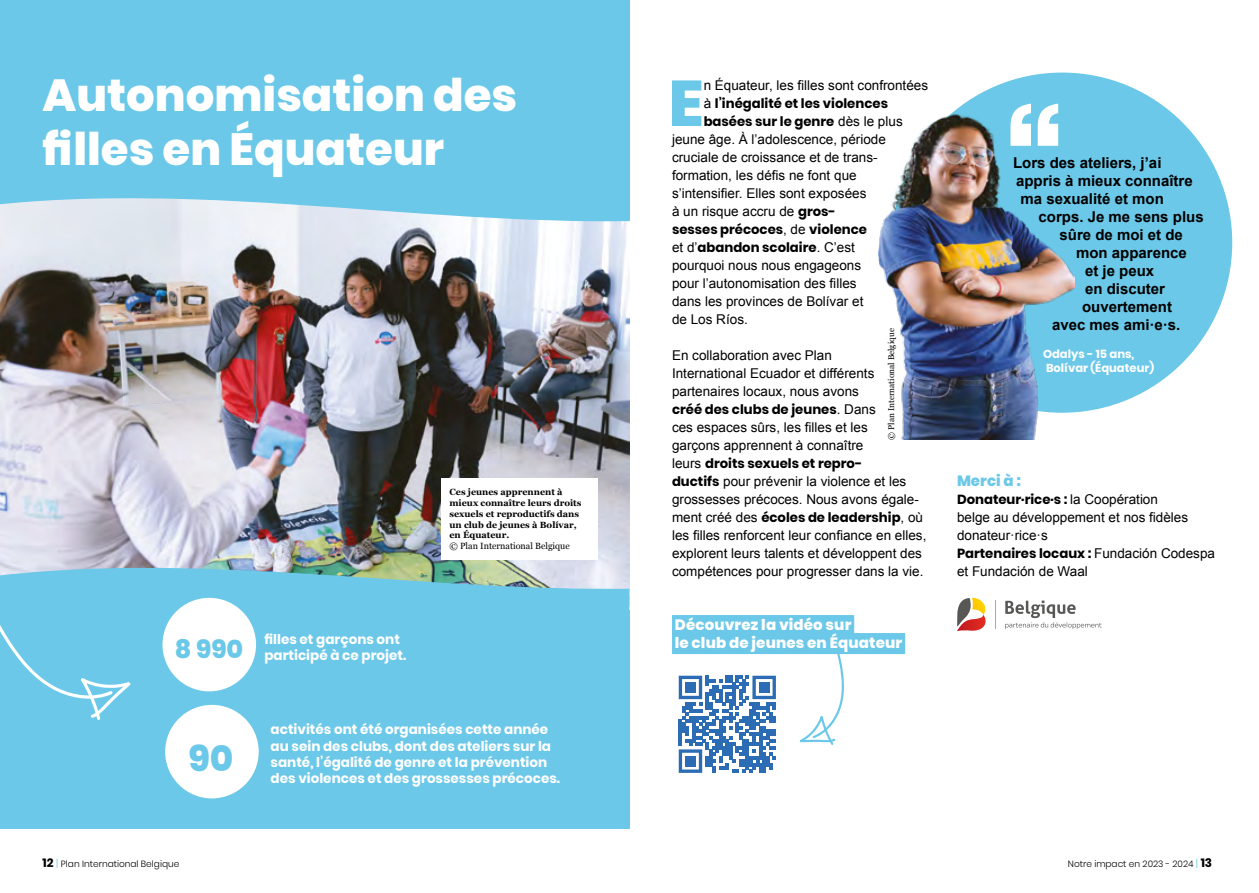
<style>
.page{position:relative;width:1259px;height:893px;background:#fff}
.page>*{position:absolute;margin:0;border:0;box-sizing:border-box;transform-origin:0 0}
.t1{font:800 64.35px "Poppins";color:#6bc8e8}
.t2{font:800 45px/54px "Poppins";color:#fff}
.t3{font:800 36px "Poppins";color:#6bc8e8}
.t4{font:800 25.5px "Poppins";color:#6bc8e8}
.t5{font:700 15px "Arial";color:#000}
.t6{font:800 15px/18px "Poppins";letter-spacing:.01em;color:#fff}
.t7{font:800 15px "Poppins";color:#6bc8e8}
.t8{font:13.5px/18px "Arial";color:#000}
.t9{font:700 13.5px/16.2px "Poppins";color:#fff}
.t10{font:700 13.2px/18px "Poppins";color:#000}
.t11{font:700 11.55px/13.8px "Poppins";color:#fff}
.t12{font:700 9px/10.8px "Georgia";color:#000}
.t13{font:300 9px "Poppins";color:#000}
.t14{font:9px "Georgia";color:#000}
.t15{font:8.25px "Georgia";color:#000}
.s1{font-family:"Arial";font-weight:400;font-size:13.5px}
.s2{font-family:"Poppins";font-weight:700;font-size:13.2px}
.s3{font-weight:700;font-size:12px}
.s4{font-size:10.5px;color:#6bc8e8}
</style>
<div class="page">
<img style="left:0;top:222px;width:629px;height:322px">
<div style="left:0;top:610px;width:629px;height:219px;background:#6bc8e8"></div>
<svg style="left:0;top:544px;width:630px;height:201px"></svg>
<svg style="left:0;top:106px;width:629px;height:116px;background:#79cce9"></svg>
<div style="left:0;top:0;width:629px;height:106px;background:#6bc8e8"></div>
<div style="left:441px;top:478px;width:156px;height:81px;background:#fff"></div>
<div style="left:892px;top:73px;width:340px;height:340px;background:#6bc8e8;border-radius:50%"></div>
<img style="left:878px;top:111px;width:196px;height:329px">
<svg style="left:1010px;top:104px;width:48px;height:42px"></svg>
<svg style="left:799px;top:654px;width:45px;height:91px"></svg>
<div style="left:162px;top:598px;width:94px;height:93px;background:#fff;border-radius:50%"></div>
<div style="left:165px;top:705px;width:94px;height:93px;background:#fff;border-radius:50%"></div>
<svg style="left:0;top:576px;width:131px;height:144px"></svg>
<svg style="left:1005px;top:600px;width:96px;height:29px"></svg>
<svg style="left:995px;top:600px;width:1px;height:29px"></svg>
<svg style="left:957px;top:598px;width:29px;height:33px"></svg>
<div style="left:672px;top:615px;width:182px;height:21px;background:#6bc8e8"></div>
<div style="left:672px;top:633px;width:233px;height:21px;background:#6bc8e8"></div>
<svg style="left:679px;top:676px;width:97px;height:97px"></svg>
<div style="left:685px;top:682px;width:10px;height:10px;background:#2c6cb4"></div>
<div style="left:759px;top:682px;width:10px;height:10px;background:#2c6cb4"></div>
<div style="left:685px;top:756px;width:10px;height:10px;background:#2c6cb4"></div>
<h2 class="t2" style="left:43px;top:69px;width:476px">Autonomisation des filles en Équateur</h2>
<h3 class="t4" style="left:175px;top:634px;width:70px">8 990</h3>
<p class="t9" style="left:264px;top:631px;width:143px">filles et garçons ont participé à ce projet.</p>
<p class="t12" style="left:449px;top:486px;width:133px">Ces jeunes apprennent à mieux connaître leurs droits sexuels et reproductifs dans un club de jeunes à Bolívar, en Équateur.</p>
<p class="t14" style="left:449px;top:539px;width:122px">© Plan International Belgique</p>
<h3 class="t3" style="left:188px;top:737px;width:47px">90</h3>
<p class="t9" style="left:271px;top:722px;width:291px">activités ont été organisées cette année au sein des clubs, dont des ateliers sur la santé, l’égalité de genre et la prévention des violences et des grossesses précoces.</p>
<h1 class="t1" style="left:668px;top:66px;width:37px">E</h1>
<p class="t8" style="left:703px;top:76px;width:226px">n Équateur, les filles sont confrontées</p>
<p class="t10" style="left:703px;top:94px;width:200px"><span class="s1">à</span> l’inégalité et les violences basées sur le genre <span class="s1">dès le plus</span></p>
<p class="t8" style="left:672px;top:130px;width:215px">jeune âge. À l’adolescence, période cruciale de croissance et de trans&shy;formation, les défis ne font que s’intensifier. Elles sont exposées<br>à un risque accru de <span class="s2">gros-</span></p>
<p class="t10" style="left:672px;top:220px;width:197px">sesses précoces<span class="s1">, de</span> violence <span class="s1">et d’</span>abandon scolaire<span class="s1">. C’est</span></p>
<p class="t8" style="left:672px;top:256px;width:193px">pourquoi nous nous engageons pour l’autonomisation des filles dans les provinces de Bolívar et de Los Ríos.</p>
<p class="t8" style="left:672px;top:346px;width:204px">En collaboration avec Plan<br>International Ecuador et différents partenaires locaux, nous avons</p>
<p class="t10" style="left:672px;top:400px;width:205px">créé des clubs de jeunes<span class="s1">. Dans</span></p>
<p class="t8" style="left:672px;top:418px;width:197px">ces espaces sûrs, les filles et les garçons apprennent à connaître</p>
<p class="t10" style="left:672px;top:454px;width:192px"><span class="s1">leurs</span> droits sexuels et repro-</p>
<p class="t8" style="left:672px;top:472px;width:248px"><span class="s2">ductifs</span> pour prévenir la violence et les grossesses précoces. Nous avons égale-</p>
<p class="t10" style="left:672px;top:508px;width:253px"><span class="s1">ment créé des</span> écoles de leadership<span class="s1">, où</span></p>
<p class="t8" style="left:672px;top:526px;width:256px">les filles renforcent leur confiance en elles, explorent leurs talents et développent des compétences pour progresser dans la vie.</p>
<p class="t15" style="left:885px;top:440px;width:113px;rotate:-90deg">© Plan International Belgique</p>
<p class="t6" style="left:675px;top:616px;width:229px">Découvrez la vidéo sur<br>le club de jeunes en Équateur</p>
<p class="t5" style="left:1013px;top:153px;width:150px">Lors des ateliers, j’ai</p>
<p class="t5" style="left:1016px;top:171px;width:178px">appris à mieux connaître</p>
<p class="t5" style="left:1020px;top:189px;width:145px">ma sexualité et mon</p>
<p class="t5" style="left:1038px;top:207px;width:167px">corps. Je me sens plus</p>
<p class="t5" style="left:1059px;top:225px;width:125px">sûre de moi et de</p>
<p class="t5" style="left:1076px;top:243px;width:112px">mon apparence</p>
<p class="t5" style="left:1085px;top:261px;width:71px">et je peux</p>
<p class="t5" style="left:1085px;top:279px;width:82px">en discuter</p>
<p class="t5" style="left:1082px;top:297px;width:92px">ouvertement</p>
<p class="t5" style="left:1052px;top:315px;width:130px">avec mes ami·e·s.</p>
<p class="t11" style="left:1043px;top:347px;width:113px">Odalys - 15 ans,<br>Bolívar (Équateur)</p>
<p class="t7" style="left:957px;top:472px;width:66px">Merci à :</p>
<p class="t10" style="left:957px;top:490px;width:202px">Donateur·rice·s : <span class="s1">la Coopération</span></p>
<p class="t8" style="left:957px;top:508px;width:233px">belge au développement et nos fidèles donateur·rice·s</p>
<p class="t10" style="left:957px;top:544px;width:259px">Partenaires locaux : <span class="s1">Fundación Codespa</span></p>
<p class="t8" style="left:957px;top:562px;width:132px">et Fundación de Waal</p>
<p class="t13" style="left:43px;top:859px;width:138px"><span class="s3">12</span> <span class="s4">|</span> Plan International Belgique</p>
<p class="t13" style="left:1068px;top:859px;width:146px">Notre impact en 2023 - 2024 <span class="s4">|</span> <span class="s3">13</span></p>
</div>
